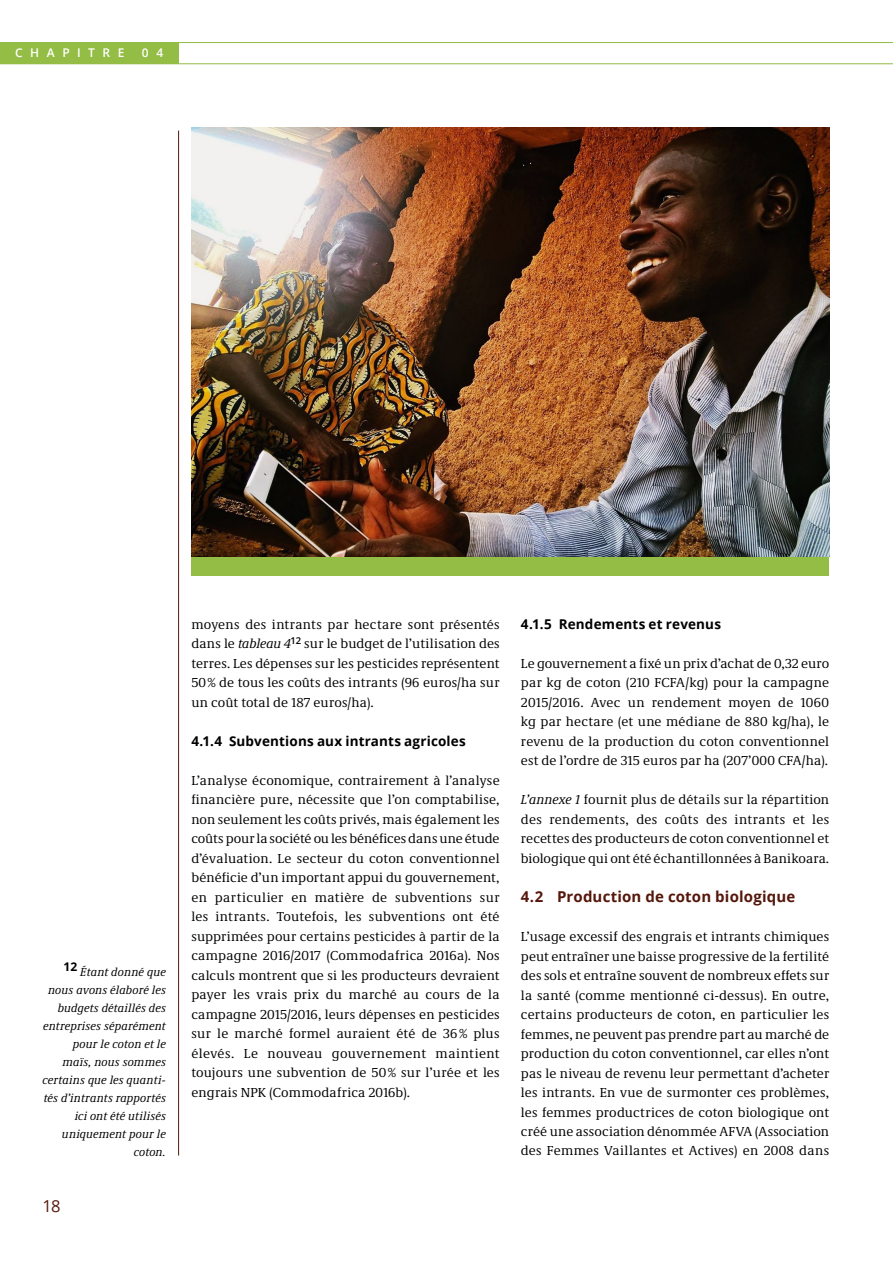
<style>
.page{position:relative;width:893px;height:1263px;background:#fff}
.page>*{position:absolute;margin:0;border:0;box-sizing:border-box;transform-origin:0 0}
.t1{font:16.5px "Open Sans";color:#55170b}
.t2{font:700 15px "Open Sans";letter-spacing:.01em;color:#55170b}
.t3{font:13.5px/19.5px "Demos Next Pro";letter-spacing:.01em;color:#000;text-align:justify}
.t4{font:700 13.5px "Open Sans";letter-spacing:.015em;color:#000}
.t5{font:italic 12px/18px "Demos Next Pro";letter-spacing:.015em;color:#000;text-align:right}
.t6{font:600 12px "Open Sans";letter-spacing:.625em;color:#fff}
.s1{font-style:italic}
</style>
<div class="page">
<hr style="left:0;top:42px;width:893px;height:1px;background:#93bd45">
<hr style="left:0;top:63px;width:893px;height:1px;background:#93bd45">
<div style="left:0;top:43px;width:179px;height:21px;background:#93bd45"></div>
<hr style="left:178px;top:131px;width:1px;height:1024px;background:#55170b">
<div style="left:191px;top:557px;width:638px;height:19px;background:#93bd45"></div>
<img style="left:191px;top:128px;width:638px;height:429px">
<p class="t6" style="left:15px;top:44px;width:111px">CHAPITRE</p>
<p class="t6" style="left:142px;top:44px;width:23px">0 4</p>
<p class="t5" style="left:43px;top:962px;width:125px"><sup>12</sup> Étant donné que nous avons élaboré les budgets détaillés des entreprises séparément pour le coton et le maïs, nous sommes certains que les quanti&shy;tés d’intrants rapportés ici ont été utilisés uniquement pour le coton.</p>
<p class="t1" style="left:43px;top:1194px;width:20px">18</p>
<p class="t3" style="left:191px;top:614px;width:310px">moyens des intrants par hectare sont présentés dans le <span class="s1">tableau 4</span><sup>12</sup> sur le budget de l’utilisation des terres. Les dépenses sur les pesticides représentent 50% de tous les coûts des intrants (96 euros/ha sur un coût total de 187 euros/ha).</p>
<p class="t4" style="left:191px;top:731px;width:276px">4.1.4 Subventions aux intrants agricoles</p>
<p class="t3" style="left:191px;top:770px;width:310px">L’analyse économique, contrairement à l’analyse financière pure, nécessite que l’on comptabilise, non seulement les coûts privés, mais également les coûts pour la société ou les bénéfices dans une étude d’évaluation. Le secteur du coton conventionnel bénéficie d’un important appui du gouvernement, en particulier en matière de subventions sur les intrants. Toutefois, les subventions ont été supprimées pour certains pesticides à partir de la campagne 2016/2017 (Commodafrica 2016a). Nos calculs montrent que si les producteurs devraient payer les vrais prix du marché au cours de la campagne 2015/2016, leurs dépenses en pesticides sur le marché formel auraient été de 36 % plus élevés. Le nouveau gouvernement maintient toujours une subvention de 50% sur l’urée et les engrais NPK (Commodafrica 2016b).</p>
<p class="t4" style="left:521px;top:614px;width:202px">4.1.5 Rendements et revenus</p>
<p class="t3" style="left:521px;top:653px;width:310px">Le gouvernement a fixé un prix d’achat de 0,32 euro par kg de coton (210 FCFA/kg) pour la campagne 2015/2016. Avec un rendement moyen de 1060 kg par hectare (et une médiane de 880 kg/ha), le revenu de la production du coton conventionnel est de l’ordre de 315 euros par ha (207’000 CFA/ha).</p>
<p class="t3" style="left:521px;top:789px;width:310px"><span class="s1">L’annexe 1</span> fournit plus de détails sur la répartition des rendements, des coûts des intrants et les recettes des producteurs de coton conventionnel et biologique qui ont été échantillonnées à Banikoara.</p>
<p class="t2" style="left:521px;top:886px;width:276px">4.2 Production de coton biologique</p>
<p class="t3" style="left:521px;top:926px;width:310px">L’usage excessif des engrais et intrants chimiques peut entraîner une baisse progressive de la fertilité des sols et entraîne souvent de nombreux effets sur la santé (comme mentionné ci-dessus). En outre, certains producteurs de coton, en particulier les femmes, ne peuvent pas prendre part au marché de production du coton conventionnel, car elles n’ont pas le niveau de revenu leur permettant d’acheter les intrants. En vue de surmonter ces problèmes, les femmes productrices de coton biologique ont créé une association dénommée AFVA (Association des Femmes Vaillantes et Actives) en 2008 dans</p>
</div>
